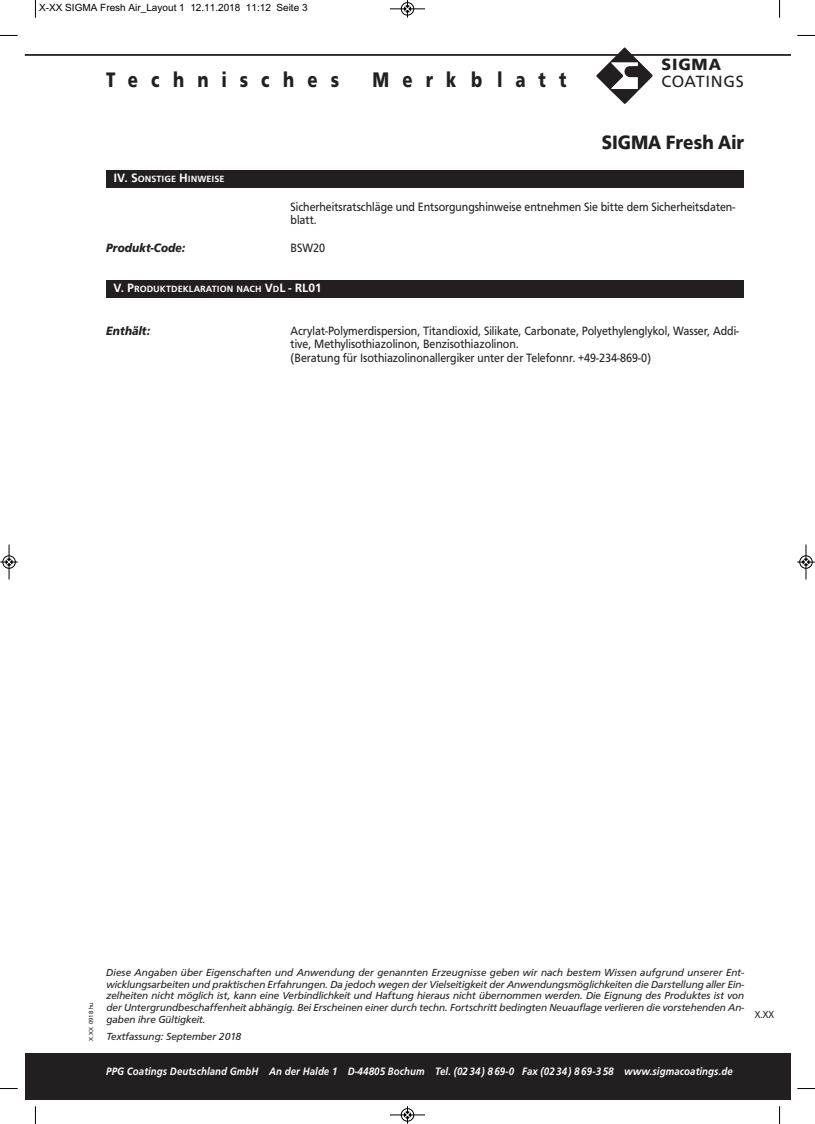
<style>
.page{position:relative;width:815px;height:1124px;background:#fff}
.page>*{position:absolute;margin:0;border:0;box-sizing:border-box;transform-origin:0 0}
.t1{font:700 21.88px "Frutus T";letter-spacing:.75em;color:#231f20;scale:.8 1}
.t2{font:700 20px "Frutus T";color:#231f20;scale:.9 1}
.t3{font:16.88px "Frutus T";color:#231f20}
.t4{font:700 16.88px "Frutus T";color:#231f20}
.t5{font:12.5px/13.8px "Frutus T";color:#231f20;scale:.9 1}
.t6{font:italic 700 12.5px "Frutus T";color:#231f20;scale:.9 1}
.t7{font:italic 500 11.12px "Frutus T";letter-spacing:.01em;color:#fff;scale:.9 1}
.t8{font:italic 10.62px/11.9px "Frutus T";color:#231f20;text-align:justify}
.t9{font:10.62px "Frutus T";color:#231f20;scale:.85 1}
.t10{font:10px "Arial";color:#000}
.t11{font:500 9.38px "Frutus T";color:#fff}
.t12{font:6.25px "Frutus T";color:#231f20}
.s1{font-size:12.5px}
</style>
<div class="page">
<div style="left:25px;top:1052px;width:765px;height:46px;background:#231f20"></div>
<hr style="left:25px;top:54px;width:765px;height:2px;background:#231f20">
<svg style="left:596px;top:47px;width:57px;height:57px"></svg>
<div style="left:106px;top:170px;width:638px;height:18px;background:#231f20"></div>
<div style="left:106px;top:280px;width:638px;height:17px;background:#231f20"></div>
<svg style="left:35px;top:0;width:1px;height:18px"></svg>
<svg style="left:0;top:35px;width:18px;height:1px"></svg>
<svg style="left:779px;top:0;width:1px;height:18px"></svg>
<svg style="left:797px;top:35px;width:18px;height:1px"></svg>
<svg style="left:35px;top:1106px;width:1px;height:17px"></svg>
<svg style="left:0;top:1088px;width:18px;height:1px"></svg>
<svg style="left:779px;top:1106px;width:1px;height:17px"></svg>
<svg style="left:797px;top:1088px;width:18px;height:1px"></svg>
<div style="left:401px;top:2px;width:13px;height:14px;border:1px solid #fff;border-radius:50%"></div>
<hr style="left:390px;top:9px;width:35px;height:1px;background:#000">
<div style="left:401px;top:2px;width:13px;height:13px;border:1px solid #000;border-radius:50%"></div>
<svg style="left:404px;top:0;width:7px;height:18px"></svg>
<hr style="left:390px;top:1114px;width:35px;height:1px;background:#000">
<div style="left:401px;top:1108px;width:13px;height:13px;border:1px solid #000;border-radius:50%"></div>
<svg style="left:404px;top:1106px;width:7px;height:17px"></svg>
<div style="left:2px;top:555px;width:14px;height:13px;border:1px solid #fff;border-radius:50%"></div>
<hr style="left:9px;top:544px;width:1px;height:35px;background:#000">
<div style="left:3px;top:555px;width:12px;height:13px;border:1px solid #000;border-radius:50%"></div>
<svg style="left:0;top:558px;width:18px;height:7px"></svg>
<div style="left:799px;top:555px;width:14px;height:13px;border:1px solid #fff;border-radius:50%"></div>
<hr style="left:806px;top:544px;width:1px;height:35px;background:#000">
<div style="left:800px;top:555px;width:12px;height:13px;border:1px solid #000;border-radius:50%"></div>
<svg style="left:797px;top:558px;width:18px;height:7px"></svg>
<p class="t10" style="left:39px;top:2px;width:270px">X-XX SIGMA Fresh Air_Layout 1 12.11.2018 11:12 Seite 3</p>
<h3 class="t4" style="left:662px;top:55px;width:61px">SIGM A</h3>
<h1 class="t1" style="left:106px;top:66px;width:293px">Technisches</h1>
<h1 class="t1" style="left:372px;top:66px;width:244px">Merkblatt</h1>
<h3 class="t3" style="left:662px;top:71px;width:84px">C O A TIN GS</h3>
<p class="t11" style="left:113px;top:173px;width:113px"><span class="s1">IV. S</span>ONSTIGE <span class="s1">H</span>INWEISE</p>
<h2 class="t2" style="left:602px;top:130px;width:160px">SIGMA Fresh Air</h2>
<p class="t5" style="left:291px;top:199px;width:495px">Sicherheitsratschläge und Entsorgungshinweise entnehmen Sie bitte dem Sicherheitsdaten&shy;blatt.</p>
<p class="t6" style="left:106px;top:240px;width:89px">Produkt-Code:</p>
<p class="t5" style="left:291px;top:241px;width:40px">BSW20</p>
<p class="t11" style="left:113px;top:283px;width:210px"><span class="s1">V. P</span>RODUKTDEKLARATION NACH <span class="s1">V</span>D<span class="s1">L - RL01</span></p>
<p class="t6" style="left:106px;top:323px;width:50px">Enthält:</p>
<p class="t5" style="left:291px;top:323px;width:500px">Acrylat-Polymerdispersion, Titandioxid, Silikate, Carbonate, Polyethylenglykol, Wasser, Addi&shy;tive, Methylisothiazolinon, Benzisothiazolinon.<br>(Beratung für Isothiazolinonallergiker unter der Telefonnr. +49-234-869-0)</p>
<p class="t12" style="left:87px;top:1040px;width:40px;rotate:-90deg">X.XX 0918 hu</p>
<p class="t8" style="left:106px;top:965px;width:639px">Diese Angaben über Eigenschaften und Anwendung der genannten Erzeugnisse geben wir nach bestem Wissen aufgrund unserer Ent&shy;wicklungsarbeiten und praktischen Erfahrungen. Da jedoch wegen der Vielseitigkeit der Anwendungsmöglichkeiten die Darstellung aller Ein&shy;zelheiten nicht möglich ist, kann eine Verbindlichkeit und Haftung hieraus nicht übernommen werden. Die Eignung des Produktes ist von der Untergrundbeschaffenheit abhängig. Bei Erscheinen einer durch techn. Fortschritt bedingten Neuauflage verlieren die vorstehenden An&shy;gaben ihre Gültigkeit.</p>
<p class="t8" style="left:106px;top:1030px;width:137px">Textfassung: September 2018</p>
<p class="t7" style="left:106px;top:1064px;width:698px">PPG Coatings Deutschland GmbH An der Halde 1 D-44805 Bochum Tel. (02 34) 869-0 Fax (02 34) 869-3 58 www.sigmacoatings.de</p>
<p class="t9" style="left:755px;top:1008px;width:25px">X.XX</p>
</div>
